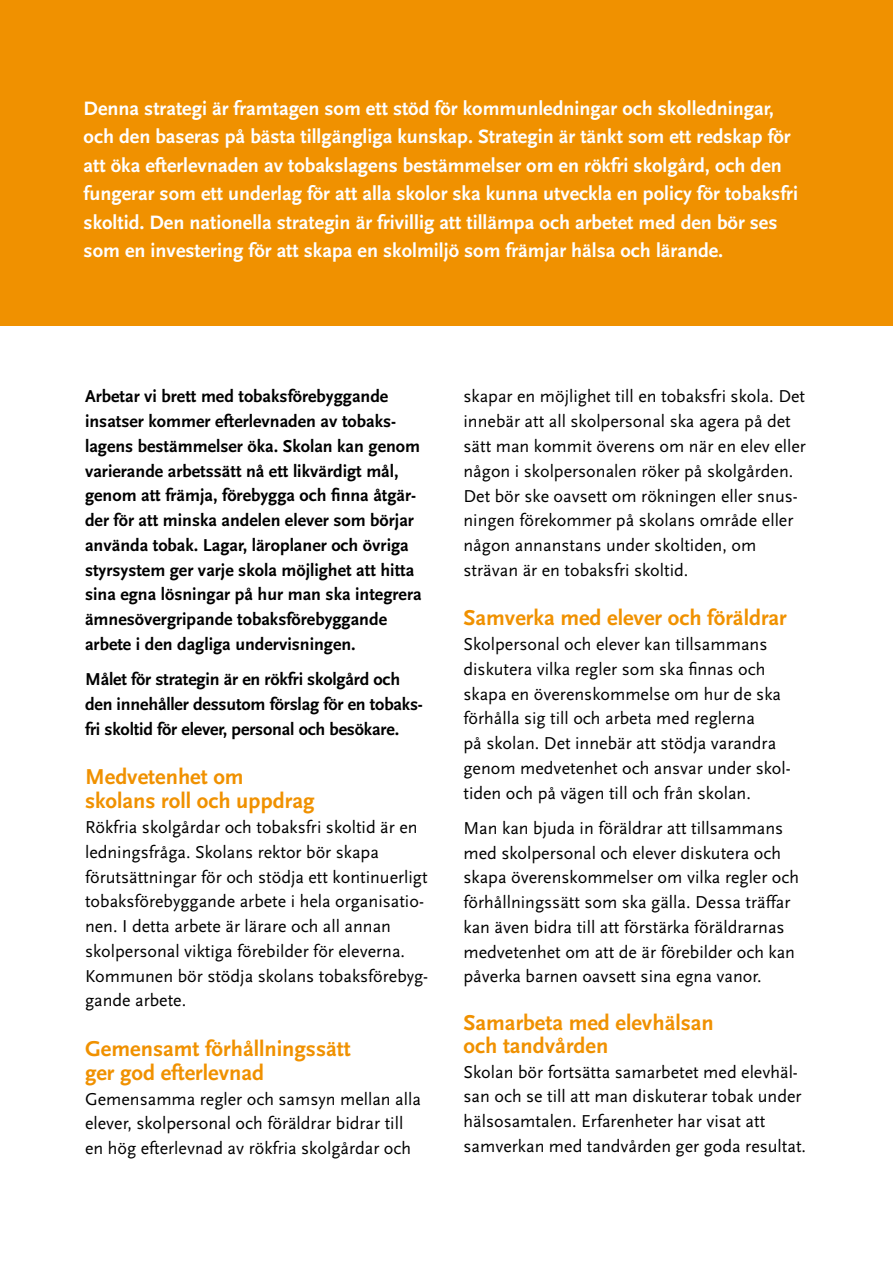
<style>
.page{position:relative;width:893px;height:1263px;background:#fff}
.page>*{position:absolute;margin:0;border:0;box-sizing:border-box;transform-origin:0 0}
.t1{font:700 22.5px/24px "Scala Sans";color:#f09100}
.t2{font:700 20.25px/28.5px "Scala Sans";color:#fff}
.t3{font:18px/24.8px "Scala Sans";color:#000}
.t4{font:700 18px/24.8px "Scala Sans";color:#000}
</style>
<div class="page">
<div style="left:0;top:0;width:893px;height:325px;background:#f09100"></div>
<p class="t2" style="left:84px;top:94px;width:716px">Denna strategi är framtagen som ett stöd för kommunledningar och skolledningar, och den baseras på bästa tillgängliga kunskap. Strategin är tänkt som ett redskap för att öka efterlevnaden av tobakslagens bestämmelser om en rökfri skolgård, och den fungerar som ett underlag för att alla skolor ska kunna utveckla en policy för tobaksfri skoltid. Den nationella strategin är frivillig att tillämpa och arbetet med den bör ses som en investering för att skapa en skolmiljö som främjar hälsa och lärande.</p>
<p class="t4" style="left:85px;top:385px;width:338px">Arbetar vi brett med tobaksförebyggande insatser kommer efterlevnaden av tobaks&shy;lagens bestämmelser öka. Skolan kan genom varierande arbetssätt nå ett likvärdigt mål, genom att främja, förebygga och finna åtgär&shy;der för att minska andelen elever som börjar använda tobak. Lagar, läroplaner och övriga styrsystem ger varje skola möjlighet att hitta sina egna lösningar på hur man ska integrera ämnesövergripande tobaksförebyggande arbete i den dagliga undervisningen.</p>
<p class="t4" style="left:85px;top:667px;width:339px">Målet för strategin är en rökfri skolgård och den innehåller dessutom förslag för en tobaks&shy;fri skoltid för elever, personal och besökare.</p>
<p class="t1" style="left:85px;top:765px;width:231px">Medvetenhet om skolans roll och uppdrag</p>
<p class="t3" style="left:85px;top:815px;width:345px">Rökfria skolgårdar och tobaksfri skoltid är en ledningsfråga. Skolans rektor bör skapa förutsättningar för och stödja ett kontinuerligt tobaksförebyggande arbete i hela organisatio&shy;nen. I detta arbete är lärare och all annan skolpersonal viktiga förebilder för eleverna.<br>Kommunen bör stödja skolans tobaksförebyg&shy;gande arbete.</p>
<p class="t1" style="left:85px;top:1037px;width:267px">Gemensamt förhållningssätt ger god efterlevnad</p>
<p class="t3" style="left:85px;top:1087px;width:337px">Gemensamma regler och samsyn mellan alla elever, skolpersonal och föräldrar bidrar till en hög efterlevnad av rökfria skolgårdar och</p>
<p class="t3" style="left:463px;top:385px;width:344px">skapar en möjlighet till en tobaksfri skola. Det innebär att all skolpersonal ska agera på det sätt man kommit överens om när en elev eller någon i skolpersonalen röker på skolgården.<br>Det bör ske oavsett om rökningen eller snus&shy;ningen förekommer på skolans område eller någon annanstans under skoltiden, om strävan är en tobaksfri skoltid.</p>
<p class="t1" style="left:463px;top:606px;width:325px">Samverka med elever och föräldrar</p>
<p class="t3" style="left:463px;top:632px;width:329px">Skolpersonal och elever kan tillsammans diskutera vilka regler som ska finnas och skapa en överenskommelse om hur de ska förhålla sig till och arbeta med reglerna<br>på skolan. Det innebär att stödja varandra genom medvetenhet och ansvar under skol&shy;tiden och på vägen till och från skolan.</p>
<p class="t3" style="left:463px;top:816px;width:337px">Man kan bjuda in föräldrar att tillsammans med skolpersonal och elever diskutera och skapa överenskommelser om vilka regler och förhållningssätt som ska gälla. Dessa träffar kan även bidra till att förstärka föräldrarnas medvetenhet om att de är förebilder och kan påverka barnen oavsett sina egna vanor.</p>
<p class="t1" style="left:463px;top:1012px;width:252px;line-height:22.5px">Samarbeta med elevhälsan och tandvården</p>
<p class="t3" style="left:463px;top:1060px;width:344px">Skolan bör fortsätta samarbetet med elevhäl&shy;san och se till att man diskuterar tobak under hälsosamtalen. Erfarenheter har visat att samverkan med tandvården ger goda resultat.</p>
</div>
